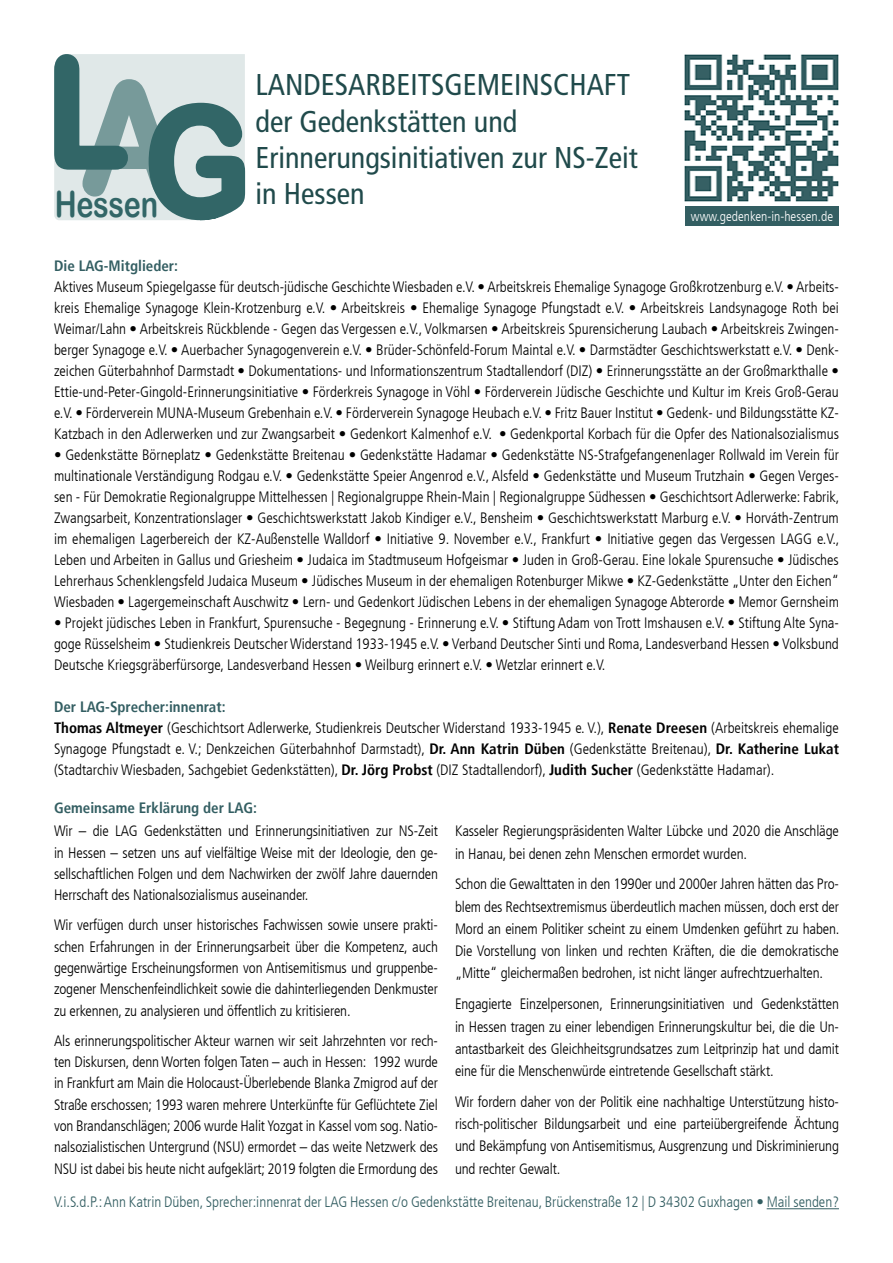
<style>
.page{position:relative;width:893px;height:1263px;background:#fff}
.page>*{position:absolute;margin:0;border:0;box-sizing:border-box;transform-origin:0 0}
.t1{font:36.15px "Arial Rounded MT Bold";letter-spacing:-.01em;color:#326667;scale:.8 1}
.t2{font:condensed 30.15px/36.2px "Frutiger";color:#204a4b}
.t3{font:300 condensed 15px/21px "Frutiger";color:#000;text-align:justify}
.t4{font:300 condensed 15px "Frutiger";color:#335e62}
.t5{font:700 condensed 15px "Frutiger";color:#335e62}
.t6{font:300 condensed 13.5px "Frutiger";color:#fff}
.s1{font-weight:700;color:#335e62}
.s2{font-weight:700}
</style>
<div class="page">
<svg style="left:54px;top:54px;width:192px;height:166px;background:#99b3b3"></svg>
<img style="left:684px;top:54px;width:155px;height:148px">
<div style="left:685px;top:206px;width:154px;height:20px;background:#335e62"></div>
<hr style="left:767px;top:1208px;width:72px;height:1px;background:#335e62">
<p class="t1" style="left:55px;top:183px;width:131px">Hessen</p>
<p class="t2" style="left:256px;top:67px;width:384px">LANDESARBEITSGEMEINSCHAFT der Gedenkstätten und<br>Erinnerungsinitiativen zur NS-Zeit in Hessen</p>
<p class="t6" style="left:691px;top:209px;width:144px">www.gedenken-in-hessen.de</p>
<p class="t3" style="left:54px;top:255px;width:786px;text-align:left"><span class="s1">Die LAG-Mitglieder:<br></span>Aktives Museum Spiegelgasse für deutsch-jüdische Geschichte Wiesbaden e.V. • Arbeitskreis Ehemalige Synagoge Großkrotzenburg e.V. • Arbeits&shy;kreis Ehemalige Synagoge Klein-Krotzenburg e.V. • Arbeitskreis • Ehemalige Synagoge Pfungstadt e.V. • Arbeitskreis Landsynagoge Roth bei Weimar/Lahn • Arbeitskreis Rückblende - Gegen das Vergessen e.V., Volkmarsen • Arbeitskreis Spurensicherung Laubach • Arbeitskreis Zwingen&shy;berger Synagoge e.V. • Auerbacher Synagogenverein e.V. • Brüder-Schönfeld-Forum Maintal e.V. • Darmstädter Geschichtswerkstatt e.V. • Denk&shy;zeichen Güterbahnhof Darmstadt • Dokumentations- und Informationszentrum Stadtallendorf (DIZ) • Erinnerungsstätte an der Großmarkthalle • Ettie-und-Peter-Gingold-Erinnerungsinitiative • Förderkreis Synagoge in Vöhl • Förderverein Jüdische Geschichte und Kultur im Kreis Groß-Gerau e.V. • Förderverein MUNA-Museum Grebenhain e.V. • Förderverein Synagoge Heubach e.V. • Fritz Bauer Institut • Gedenk- und Bildungsstätte KZ-Katzbach in den Adlerwerken und zur Zwangsarbeit • Gedenkort Kalmenhof e.V. • Gedenkportal Korbach für die Opfer des Nationalsozialismus</p>
<p class="t3" style="left:54px;top:444px;width:787px">• Gedenkstätte Börneplatz • Gedenkstätte Breitenau • Gedenkstätte Hadamar • Gedenkstätte NS-Strafgefangenenlager Rollwald im Verein für multinationale Verständigung Rodgau e.V. • Gedenkstätte Speier Angenrod e.V., Alsfeld • Gedenkstätte und Museum Trutzhain • Gegen Verges&shy;sen - Für Demokratie Regionalgruppe Mittelhessen | Regionalgruppe Rhein-Main | Regionalgruppe Südhessen • Geschichtsort Adlerwerke: Fabrik, Zwangsarbeit, Konzentrationslager • Geschichtswerkstatt Jakob Kindiger e.V., Bensheim • Geschichtswerkstatt Marburg e.V. • Horváth-Zentrum im ehemaligen Lagerbereich der KZ-Außenstelle Walldorf • Initiative 9. November e.V., Frankfurt • Initiative gegen das Vergessen LAGG e.V., Leben und Arbeiten in Gallus und Griesheim • Judaica im Stadtmuseum Hofgeismar • Juden in Groß-Gerau. Eine lokale Spurensuche • Jüdisches Lehrerhaus Schenklengsfeld Judaica Museum • Jüdisches Museum in der ehemaligen Rotenburger Mikwe • KZ-Gedenkstätte „Unter den Eichen“ Wiesbaden • Lagergemeinschaft Auschwitz • Lern- und Gedenkort Jüdischen Lebens in der ehemaligen Synagoge Abterorde • Memor Gernsheim</p>
<p class="t3" style="left:54px;top:612px;width:786px">• Projekt jüdisches Leben in Frankfurt, Spurensuche - Begegnung - Erinnerung e.V. • Stiftung Adam von Trott Imshausen e.V. • Stiftung Alte Syna&shy;goge Rüsselsheim • Studienkreis Deutscher Widerstand 1933-1945 e.V. • Verband Deutscher Sinti und Roma, Landesverband Hessen • Volksbund Deutsche Kriegsgräberfürsorge, Landesverband Hessen • Weilburg erinnert e.V. • Wetzlar erinnert e.V.</p>
<p class="t5" style="left:54px;top:698px;width:173px">Der LAG-Sprecher:innenrat:</p>
<p class="t3" style="left:54px;top:717px;width:786px"><span class="s2">Thomas Altmeyer</span> (Geschichtsort Adlerwerke, Studienkreis Deutscher Widerstand 1933-1945 e. V.), <span class="s2">Renate Dreesen</span> (Arbeitskreis ehemalige Synagoge Pfungstadt e. V.; Denkzeichen Güterbahnhof Darmstadt), <span class="s2">Dr. Ann Katrin Düben</span> (Gedenkstätte Breitenau), <span class="s2">Dr. Katherine Lukat </span>(Stadtarchiv Wiesbaden, Sachgebiet Gedenkstätten), <span class="s2">Dr. Jörg Probst</span> (DIZ Stadtallendorf), <span class="s2">Judith Sucher</span> (Gedenkstätte Hadamar).</p>
<p class="t5" style="left:54px;top:799px;width:205px">Gemeinsame Erklärung der LAG:</p>
<p class="t3" style="left:54px;top:821px;width:385px">Wir – die LAG Gedenkstätten und Erinnerungsinitiativen zur NS-Zeit in Hessen – setzen uns auf vielfältige Weise mit der Ideologie, den ge&shy;sellschaftlichen Folgen und dem Nachwirken der zwölf Jahre dauernden Herrschaft des Nationalsozialismus auseinander.</p>
<p class="t3" style="left:54px;top:914px;width:385px">Wir verfügen durch unser historisches Fachwissen sowie unsere prakti&shy;schen Erfahrungen in der Erinnerungsarbeit über die Kompetenz, auch gegenwärtige Erscheinungsformen von Antisemitismus und gruppenbe&shy;zogener Menschenfeindlichkeit sowie die dahinterliegenden Denkmuster zu erkennen, zu analysieren und öffentlich zu kritisieren.</p>
<p class="t3" style="left:54px;top:1030px;width:386px">Als erinnerungspolitischer Akteur warnen wir seit Jahrzehnten vor rech&shy;ten Diskursen, denn Worten folgen Taten – auch in Hessen: 1992 wurde in Frankfurt am Main die Holocaust-Überlebende Blanka Zmigrod auf der Straße erschossen; 1993 waren mehrere Unterkünfte für Geflüchtete Ziel von Brandanschlägen; 2006 wurde Halit Yozgat in Kassel vom sog. Natio&shy;nalsozialistischen Untergrund (NSU) ermordet – das weite Netzwerk des NSU ist dabei bis heute nicht aufgeklärt; 2019 folgten die Ermordung des</p>
<p class="t3" style="left:455px;top:820px;width:385px;line-height:22.4px">Kasseler Regierungspräsidenten Walter Lübcke und 2020 die Anschläge in Hanau, bei denen zehn Menschen ermordet wurden.</p>
<p class="t3" style="left:455px;top:873px;width:386px;line-height:22.4px">Schon die Gewalttaten in den 1990er und 2000er Jahren hätten das Pro&shy;blem des Rechtsextremismus überdeutlich machen müssen, doch erst der Mord an einem Politiker scheint zu einem Umdenken geführt zu haben.<br>Die Vorstellung von linken und rechten Kräften, die die demokratische „Mitte“ gleichermaßen bedrohen, ist nicht länger aufrechtzuerhalten.</p>
<p class="t3" style="left:455px;top:993px;width:385px;line-height:22.4px">Engagierte Einzelpersonen, Erinnerungsinitiativen und Gedenkstätten in Hessen tragen zu einer lebendigen Erinnerungskultur bei, die die Un&shy;antastbarkeit des Gleichheitsgrundsatzes zum Leitprinzip hat und damit eine für die Menschenwürde eintretende Gesellschaft stärkt.</p>
<p class="t3" style="left:455px;top:1091px;width:385px;line-height:22.4px">Wir fordern daher von der Politik eine nachhaltige Unterstützung histo&shy;risch-politischer Bildungsarbeit und eine parteiübergreifende Ächtung und Bekämpfung von Antisemitismus, Ausgrenzung und Diskriminierung und rechter Gewalt.</p>
<p class="t4" style="left:54px;top:1193px;width:786px">V.i.S.d.P.: Ann Katrin Düben, Sprecher:innenrat der LAG Hessen c/o Gedenkstätte Breitenau, Brückenstraße 12 | D 34302 Guxhagen • Mail senden?</p>
</div>
